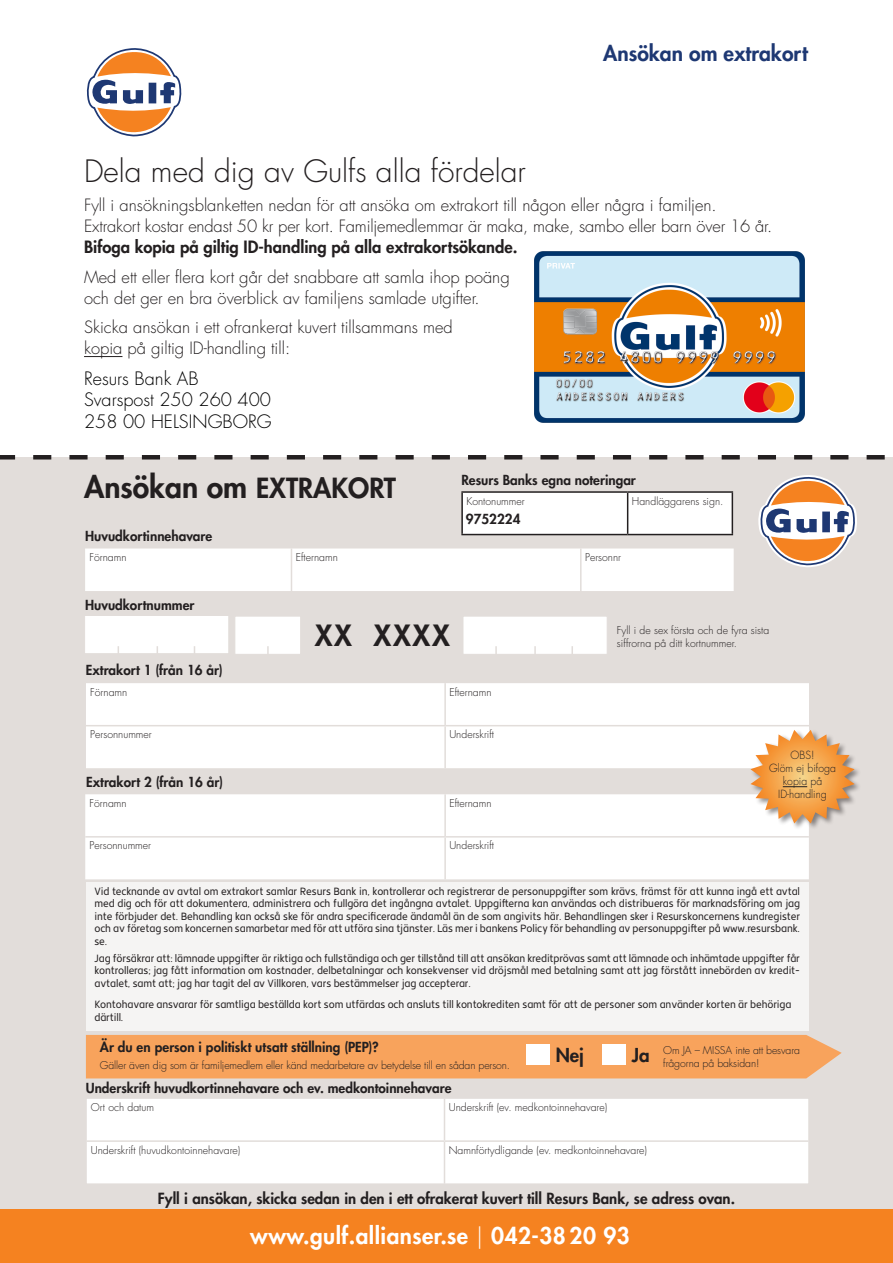
<style>
.page{position:relative;width:893px;height:1263px;background:#fff}
.page>*{position:absolute;margin:0;border:0;box-sizing:border-box;transform-origin:0 0}
.t1{font:300 30px "Futura LT";color:#231f20}
.t2{font:800 30px "Futura LT";color:#231f20}
.t3{font:800 28.5px "Futura LT";letter-spacing:.06em;color:#231f20}
.t4{font:800 22.5px "Futura LT";letter-spacing:.02em;color:#fff}
.t5{font:800 21px "Futura LT";color:#1e3873}
.t6{font:800 18.75px "Futura LT";color:#231f20}
.t7{font:300 18px/21.6px "Futura LT";color:#000}
.t8{font:300 16.5px/21px "Futura LT";color:#231f20}
.t9{font:800 15px "Futura LT";color:#231f20}
.t10{font:800 13.5px "Futura LT";color:#231f20}
.t11{font:300 10.95px/13px "Futura LT";color:#231f20;text-align:center;scale:.96 1}
.t12{font:10.5px/12.6px "Resurs Sans";letter-spacing:-.01em;color:#231f20;text-align:justify}
.t13{font:300 10.5px/12.6px "Futura LT";color:#231f20}
.s1{font-weight:800}
.s2{font-size:27px}
.s3{font-weight:300}
</style>
<div class="page">
<div style="left:0;top:457px;width:893px;height:783px;background:#e2ddda"></div>
<div style="left:86px;top:683px;width:723px;height:85px;background:#fff"></div>
<hr style="left:444px;top:683px;width:2px;height:42px;background:#e2ddda">
<hr style="left:86px;top:725px;width:359px;height:1px;background:#e2ddda">
<hr style="left:445px;top:725px;width:364px;height:1px;background:#e2ddda">
<hr style="left:444px;top:726px;width:2px;height:42px;background:#e2ddda">
<div style="left:85px;top:548px;width:649px;height:43px;background:#fff"></div>
<hr style="left:291px;top:548px;width:1px;height:43px;background:#e2ddda">
<hr style="left:580px;top:548px;width:2px;height:43px;background:#e2ddda">
<div style="left:85px;top:794px;width:724px;height:85px;background:#fff"></div>
<hr style="left:444px;top:794px;width:2px;height:42px;background:#e2ddda">
<hr style="left:85px;top:836px;width:360px;height:1px;background:#e2ddda">
<hr style="left:445px;top:836px;width:364px;height:1px;background:#e2ddda">
<hr style="left:444px;top:837px;width:2px;height:42px;background:#e2ddda">
<div style="left:86px;top:882px;width:722px;height:148px;background:#f5f4f3"></div>
<div style="left:88px;top:1100px;width:719px;height:82px;background:#fff"></div>
<hr style="left:444px;top:1098px;width:1px;height:42px;background:#e2ddda">
<hr style="left:87px;top:1140px;width:357px;height:2px;background:#e2ddda">
<hr style="left:444px;top:1140px;width:364px;height:2px;background:#e2ddda">
<hr style="left:444px;top:1142px;width:1px;height:41px;background:#e2ddda">
<div style="left:85px;top:1097px;width:725px;height:88px;border:2px solid #e2ddda"></div>
<div style="left:84px;top:615px;width:145px;height:39px;background:#fff;border:1px solid #e2ddda"></div>
<div style="left:463px;top:616px;width:144px;height:38px;background:#fff;border:1px solid #e2ddda"></div>
<svg style="left:495px;top:646px;width:2px;height:8px"></svg>
<svg style="left:534px;top:646px;width:2px;height:8px"></svg>
<svg style="left:571px;top:646px;width:2px;height:8px"></svg>
<div style="left:235px;top:616px;width:66px;height:38px;background:#fff;border:1px solid #e2ddda"></div>
<svg style="left:267px;top:646px;width:2px;height:8px"></svg>
<svg style="left:0;top:455px;width:885px;height:4px"></svg>
<div style="left:463px;top:493px;width:269px;height:41px;background:#fff"></div>
<hr style="left:461px;top:491px;width:167px;height:2px;background:#231f20">
<hr style="left:461px;top:493px;width:2px;height:41px;background:#231f20">
<hr style="left:628px;top:491px;width:105px;height:2px;background:#231f20">
<hr style="left:627px;top:493px;width:1px;height:41px;background:#231f20">
<hr style="left:732px;top:493px;width:1px;height:41px;background:#231f20">
<hr style="left:461px;top:534px;width:167px;height:1px;background:#231f20">
<hr style="left:628px;top:534px;width:105px;height:1px;background:#231f20">
<div style="left:86px;top:1035px;width:756px;height:43px;background:#f8a35c"></div>
<div style="left:526px;top:1045px;width:23px;height:20px;background:#fff"></div>
<div style="left:602px;top:1045px;width:23px;height:20px;background:#fff"></div>
<hr style="left:84px;top:356px;width:38px;height:1px;background:#231f20">
<div style="left:0;top:1209px;width:893px;height:54px;background:#f58220"></div>
<div style="left:749px;top:729px;width:113px;height:101px;background:#231f20;opacity:.5"></div>
<svg style="left:750px;top:730px;width:105px;height:93px;background:#ecb77d"></svg>
<svg style="left:86px;top:48px;width:96px;height:89px"></svg>
<img style="left:534px;top:251px;width:271px;height:172px">
<svg style="left:758px;top:475px;width:99px;height:92px"></svg>
<p class="t5" style="left:603px;top:39px;width:206px">Ansökan om extrakort</p>
<p class="t1" style="left:84px;top:153px;width:443px">Dela med dig av Gulfs alla fördelar</p>
<p class="t8" style="left:84px;top:195px;width:690px">Fyll i ansökningsblanketten nedan för att ansöka om extrakort till någon eller några i familjen.<br>Extrakort kostar endast 50 kr per kort. Familjemedlemmar är maka, make, sambo eller barn över 16 år.<br><span class="s1">Bifoga kopia på giltig ID-handling på alla extrakortsökande.</span></p>
<p class="t8" style="left:84px;top:267px;width:427px">Med ett eller flera kort går det snabbare att samla ihop poäng och det ger en bra överblick av familjens samlade utgifter.</p>
<p class="t8" style="left:84px;top:317px;width:370px">Skicka ansökan i ett ofrankerat kuvert tillsammans med kopia på giltig ID-handling till:</p>
<p class="t7" style="left:84px;top:368px;width:189px">Resurs Bank AB<br>Svarspost 250 260 400<br>258 00 HELSINGBORG</p>
<p class="t2" style="left:84px;top:467px;width:314px">Ansökan om <span class="s2">EXTRAKORT</span></p>
<p class="t10" style="left:461px;top:471px;width:176px">Resurs Banks egna noteringar</p>
<p class="t10" style="left:466px;top:510px;width:56px">9752224</p>
<p class="t13" style="left:466px;top:495px;width:60px">Kontonummer</p>
<p class="t13" style="left:632px;top:495px;width:93px">Handläggarens sign.</p>
<p class="t10" style="left:85px;top:527px;width:129px">Huvudkortinnehavare</p>
<p class="t13" style="left:89px;top:551px;width:39px">Förnamn</p>
<p class="t13" style="left:296px;top:551px;width:44px">Efternamn</p>
<p class="t13" style="left:585px;top:551px;width:38px">Personnr</p>
<p class="t10" style="left:85px;top:596px;width:111px">Huvudkortnummer</p>
<p class="t10" style="left:86px;top:661px;width:138px">Extrakort 1 (från 16 år)</p>
<p class="t3" style="left:315px;top:617px;width:136px">XX XXXX</p>
<p class="t13" style="left:617px;top:624px;width:154px">Fyll i de sex första och de fyra sista siffrorna på ditt kortnummer.</p>
<p class="t13" style="left:90px;top:686px;width:39px">Förnamn</p>
<p class="t13" style="left:449px;top:686px;width:44px">Efternamn</p>
<p class="t13" style="left:90px;top:728px;width:63px">Personnummer</p>
<p class="t13" style="left:449px;top:728px;width:46px">Underskrift</p>
<p class="t11" style="left:790px;top:749px;width:26px">OBS!</p>
<p class="t11" style="left:769px;top:762px;width:71px">Glöm ej bifoga</p>
<p class="t11" style="left:778px;top:775px;width:52px">kopia på<br>ID-handling</p>
<p class="t10" style="left:86px;top:773px;width:138px">Extrakort 2 (från 16 år)</p>
<p class="t13" style="left:90px;top:797px;width:39px">Förnamn</p>
<p class="t13" style="left:449px;top:797px;width:44px">Efternamn</p>
<p class="t13" style="left:90px;top:840px;width:63px">Personnummer</p>
<p class="t13" style="left:449px;top:840px;width:46px">Underskrift</p>
<p class="t12" style="left:94px;top:884px;width:707px">Vid tecknande av avtal om extrakort samlar Resurs Bank in, kontrollerar och registrerar de personuppgifter som krävs, främst för att kunna ingå ett avtal med dig och för att dokumentera, administrera och fullgöra det ingångna avtalet. Uppgifterna kan användas och distribueras för marknadsföring om jag inte förbjuder det. Behandling kan också ske för andra specificerade ändamål än de som angivits här. Behandlingen sker i Resurskoncernens kundregister och av företag som koncernen samarbetar med för att utföra sina tjänster. Läs mer i bankens Policy för behandling av personuppgifter på www.resursbank. se.</p>
<p class="t12" style="left:94px;top:952px;width:707px">Jag försäkrar att: lämnade uppgifter är riktiga och fullständiga och ger tillstånd till att ansökan kreditprövas samt att lämnade och inhämtade uppgifter får kontrolleras; jag fått information om kostnader, delbetalningar och konsekvenser vid dröjsmål med betalning samt att jag förstått innebörden av kredit&shy;avtalet, samt att; jag har tagit del av Villkoren, vars bestämmelser jag accepterar.</p>
<p class="t12" style="left:94px;top:998px;width:698px">Kontohavare ansvarar för samtliga beställda kort som utfärdas och ansluts till kontokrediten samt för att de personer som använder korten är behöriga därtill.</p>
<p class="t10" style="left:100px;top:1038px;width:280px">Är du en person i politiskt utsatt ställning (PEP)?</p>
<p class="t13" style="left:100px;top:1059px;width:412px">Gäller även dig som är familjemedlem eller känd medarbetare av betydelse till en sådan person.</p>
<p class="t6" style="left:556px;top:1043px;width:30px">Nej</p>
<p class="t6" style="left:632px;top:1043px;width:19px">Ja</p>
<p class="t13" style="left:663px;top:1044px;width:138px">Om JA – MISSA inte att besvara frågorna på baksidan!</p>
<p class="t10" style="left:86px;top:1079px;width:367px">Underskrift huvudkortinnehavare och ev. medkontoinnehavare</p>
<p class="t13" style="left:91px;top:1101px;width:65px">Ort och datum</p>
<p class="t13" style="left:449px;top:1101px;width:160px">Underskrift (ev. medkontoinnehavare)</p>
<p class="t13" style="left:91px;top:1144px;width:151px">Underskrift (huvudkontoinnehavare)</p>
<p class="t13" style="left:449px;top:1144px;width:200px">Namnförtydligande (ev. medkontoinnehavare)</p>
<p class="t9" style="left:158px;top:1189px;width:579px">Fyll i ansökan, skicka sedan in den i ett ofrakerat kuvert till Resurs Bank, se adress ovan.</p>
<p class="t4" style="left:250px;top:1221px;width:381px">www.gulf.allianser.se <span class="s3">|</span> 042-38 20 93</p>
</div>
